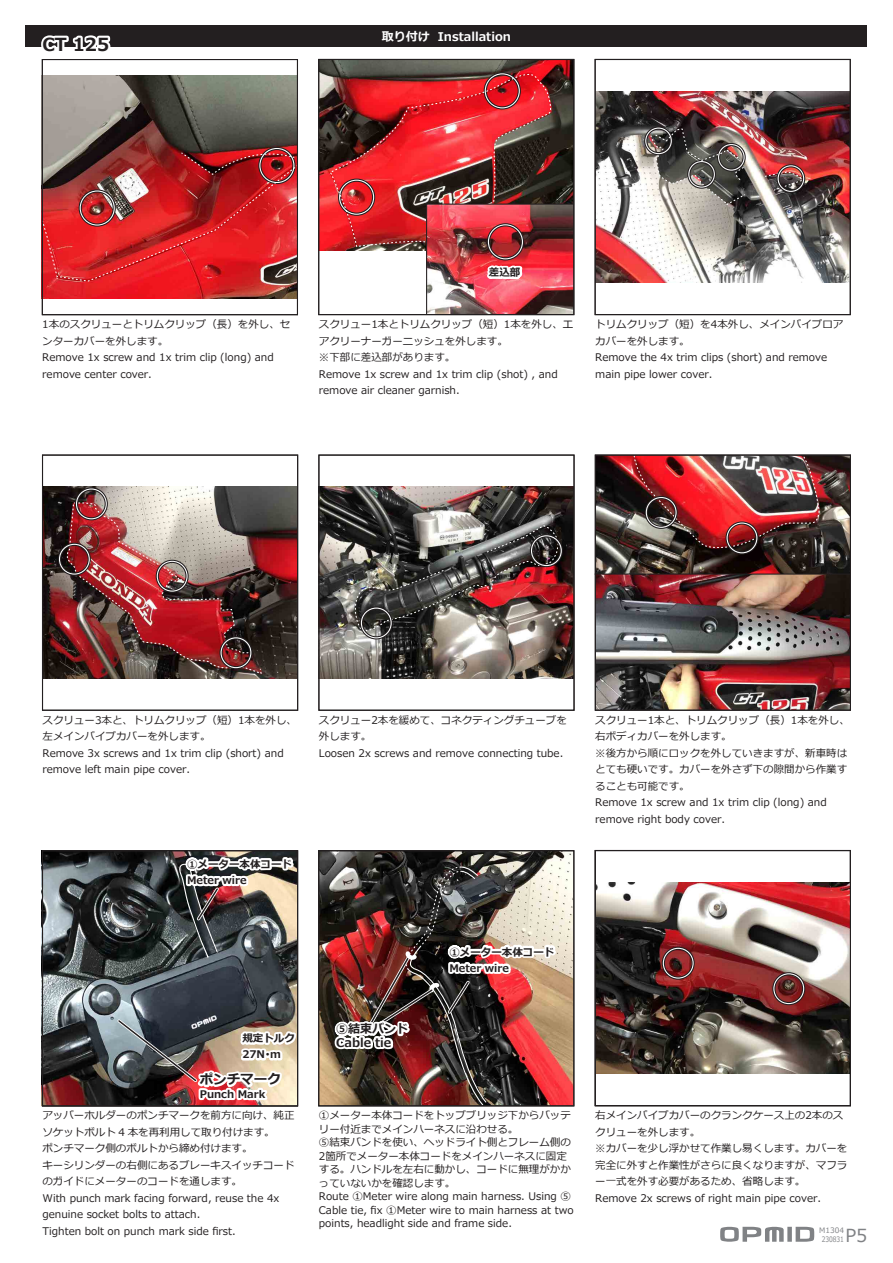
<style>
.page{position:relative;width:893px;height:1263px;background:#fff}
.page>*{position:absolute;margin:0;border:0;box-sizing:border-box;transform-origin:0 0}
.t1{font:700 18px "Meiryo";color:#231f20}
.t2{font:18px "Meiryo";color:#808285}
.t3{font:700 13.5px "Meiryo";color:#231f20}
.t4{font:700 12px "Meiryo";color:#fff}
.t5{font:700 12px/13.5px "Meiryo";color:#231f20}
.t6{font:10.5px/16.5px "Meiryo";color:#231f20}
.t7{font:700 10.5px/16.2px "Meiryo";color:#231f20}
.t8{font:7.5px/8.6px "Meiryo";color:#808285;text-align:center}
</style>
<div class="page">
<img style="left:44px;top:75px;width:252px;height:224px">
<img style="left:44px;top:487px;width:252px;height:191px">
<img style="left:597px;top:882px;width:252px;height:192px">
<img style="left:44px;top:852px;width:252px;height:252px">
<img style="left:320px;top:852px;width:252px;height:252px">
<img style="left:320px;top:487px;width:253px;height:191px">
<img style="left:597px;top:457px;width:252px;height:116px">
<img style="left:597px;top:575px;width:252px;height:134px">
<img style="left:320px;top:61px;width:252px;height:190px">
<img style="left:597px;top:91px;width:252px;height:192px">
<svg style="left:764px;top:172px;width:39px;height:19px"></svg>
<img style="left:66px;top:502px;width:196px;height:177px">
<img style="left:353px;top:526px;width:209px;height:107px">
<img style="left:633px;top:457px;width:187px;height:93px">
<div style="left:75px;top:487px;width:33px;height:33px;border:3px solid #231f20;border-radius:50%"></div>
<div style="left:76px;top:488px;width:31px;height:31px;border:1px solid #fff;border-radius:50%"></div>
<div style="left:58px;top:543px;width:33px;height:33px;border:3px solid #231f20;border-radius:50%"></div>
<div style="left:59px;top:544px;width:31px;height:31px;border:1px solid #fff;border-radius:50%"></div>
<div style="left:156px;top:560px;width:33px;height:33px;border:3px solid #231f20;border-radius:50%"></div>
<div style="left:157px;top:561px;width:31px;height:31px;border:1px solid #fff;border-radius:50%"></div>
<div style="left:360px;top:606px;width:33px;height:33px;border:3px solid #231f20;border-radius:50%"></div>
<div style="left:361px;top:607px;width:31px;height:31px;border:1px solid #fff;border-radius:50%"></div>
<div style="left:530px;top:534px;width:33px;height:33px;border:3px solid #231f20;border-radius:50%"></div>
<div style="left:531px;top:535px;width:31px;height:31px;border:1px solid #fff;border-radius:50%"></div>
<div style="left:645px;top:496px;width:33px;height:33px;border:3px solid #231f20;border-radius:50%"></div>
<div style="left:646px;top:497px;width:31px;height:31px;border:1px solid #fff;border-radius:50%"></div>
<div style="left:725px;top:521px;width:33px;height:33px;border:3px solid #231f20;border-radius:50%"></div>
<div style="left:727px;top:522px;width:30px;height:31px;border:1px solid #fff;border-radius:50%"></div>
<div style="left:219px;top:636px;width:33px;height:33px;border:3px solid #231f20;border-radius:50%"></div>
<div style="left:221px;top:637px;width:30px;height:31px;border:1px solid #fff;border-radius:50%"></div>
<div style="left:772px;top:972px;width:33px;height:33px;border:3px solid #231f20;border-radius:50%"></div>
<div style="left:773px;top:973px;width:31px;height:31px;border:1px solid #fff;border-radius:50%"></div>
<div style="left:662px;top:947px;width:33px;height:33px;border:3px solid #231f20;border-radius:50%"></div>
<div style="left:663px;top:948px;width:31px;height:30px;border:1px solid #fff;border-radius:50%"></div>
<div style="left:644px;top:127px;width:29px;height:28px;border:3px solid #231f20;border-radius:50%"></div>
<div style="left:645px;top:128px;width:27px;height:26px;border:1px solid #fff;border-radius:50%"></div>
<div style="left:776px;top:164px;width:29px;height:29px;border:3px solid #231f20;border-radius:50%"></div>
<div style="left:778px;top:165px;width:26px;height:27px;border:1px solid #fff;border-radius:50%"></div>
<hr style="left:595px;top:573px;width:255px;height:2px;background:#231f20">
<img style="left:115px;top:1016px;width:184px;height:91px">
<img style="left:41px;top:147px;width:255px;height:135px">
<img style="left:329px;top:71px;width:246px;height:245px">
<img style="left:650px;top:128px;width:96px;height:78px">
<div style="left:270px;top:861px;width:13px;height:6px;border:4px solid #fff"></div>
<svg style="left:280px;top:854px;width:16px;height:19px"></svg>
<img style="left:176px;top:852px;width:98px;height:107px">
<svg style="left:542px;top:941px;width:18px;height:19px"></svg>
<img style="left:331px;top:866px;width:205px;height:238px">
<div style="left:42px;top:455px;width:256px;height:256px;border:1px solid #231f20"></div>
<div style="left:318px;top:455px;width:257px;height:256px;border:1px solid #231f20"></div>
<div style="left:595px;top:455px;width:256px;height:256px;border:1px solid #231f20"></div>
<div style="left:42px;top:59px;width:256px;height:256px;border:1px solid #231f20"></div>
<div style="left:318px;top:59px;width:256px;height:256px;border:1px solid #231f20"></div>
<div style="left:595px;top:59px;width:256px;height:256px;border:1px solid #231f20"></div>
<div style="left:318px;top:850px;width:256px;height:256px;border:1px solid #231f20"></div>
<div style="left:42px;top:850px;width:256px;height:256px;border:1px solid #231f20"></div>
<div style="left:595px;top:850px;width:256px;height:256px;border:1px solid #231f20"></div>
<div style="left:25px;top:26px;width:842px;height:21px;background:#231f20"></div>
<svg style="left:41px;top:35px;width:70px;height:12px"></svg>
<svg style="left:720px;top:1226px;width:94px;height:16px"></svg>
<h1 class="t1" style="left:43px;top:32px;width:68px">CT 125</h1>
<p class="t4" style="left:382px;top:28px;width:131px">取り付け Installation</p>
<p class="t6" style="left:42px;top:317px;width:250px">1本のスクリューとトリムクリップ（長）を外し、センターカバーを外します。<br>Remove 1x screw and 1x trim clip (long) and remove center cover.</p>
<p class="t7" style="left:489px;top:265px;width:33px">差込部</p>
<p class="t6" style="left:319px;top:317px;width:256px">スクリュー1本とトリムクリップ（短）1本を外し、エアクリーナーガーニッシュを外します。<br>※下部に差込部があります。<br>Remove 1x screw and 1x trim clip (shot) , and remove air cleaner garnish.</p>
<p class="t6" style="left:595px;top:317px;width:250px">トリムクリップ（短）を4本外し、メインパイプロアカバーを外します。<br>Remove the 4x trim clips (short) and remove main pipe lower cover.</p>
<p class="t6" style="left:42px;top:712px;width:256px">スクリュー3本と、トリムクリップ（短）1本を外し、左メインパイプカバーを外します。<br>Remove 3x screws and 1x trim clip (short) and remove left main pipe cover.</p>
<p class="t7" style="left:187px;top:856px;width:106px">①メーター本体コード<br>Meter wire</p>
<p class="t6" style="left:319px;top:712px;width:250px">スクリュー2本を緩めて、コネクティングチューブを外します。<br>Loosen 2x screws and remove connecting tube.</p>
<p class="t6" style="left:595px;top:712px;width:256px">スクリュー1本と、トリムクリップ（長）1本を外し、右ボディカバーを外します。<br>※後方から順にロックを外していきますが、新車時はとても硬いです。カバーを外さず下の隙間から作業することも可能です。<br>Remove 1x screw and 1x trim clip (long) and remove right body cover.</p>
<p class="t7" style="left:242px;top:1031px;width:54px">規定トルク<br>27N･m</p>
<p class="t3" style="left:200px;top:1070px;width:82px">ポンチマーク</p>
<p class="t7" style="left:200px;top:1086px;width:67px">Punch Mark</p>
<p class="t6" style="left:42px;top:1107px;width:253px">アッパーホルダーのポンチマークを前方に向け、純正ソケットボルト 4 本を再利用して取り付けます。<br>ポンチマーク側のボルトから締め付けます。<br>キーシリンダーの右側にあるブレーキスイッチコードのガイドにメーターのコードを通します。<br>With punch mark facing forward, reuse the 4x genuine socket bolts to attach.<br>Tighten bolt on punch mark side first.</p>
<p class="t5" style="left:336px;top:1023px;width:73px">⑤結束バンド<br>Cable tie</p>
<p class="t7" style="left:449px;top:944px;width:106px">①メーター本体コード<br>Meter wire</p>
<p class="t6" style="left:319px;top:1109px;width:256px;line-height:13.5px">①メーター本体コードをトップブリッジ下からバッテリー付近までメインハーネスに沿わせる。<br>⑤結束バンドを使い、ヘッドライト側とフレーム側の<br>2箇所でメーター本体コードをメインハーネスに固定する。ハンドルを左右に動かし、コードに無理がかかっていないかを確認します。<br>Route ①Meter wire along main harness. Using ⑤<br>Cable tie, fix ①Meter wire to main harness at two points, headlight side and frame side.</p>
<p class="t6" style="left:595px;top:1107px;width:253px">右メインパイプカバーのクランクケース上の2本のスクリューを外します。<br>※カバーを少し浮かせて作業し易くします。カバーを完全に外すと作業性がさらに良くなりますが、マフラー一式を外す必要があるため、省略します。<br>Remove 2x screws of right main pipe cover.</p>
<p class="t8" style="left:819px;top:1226px;width:26px">M1304<br>230831</p>
<h1 class="t2" style="left:845px;top:1222px;width:23px">P5</h1>
</div>
